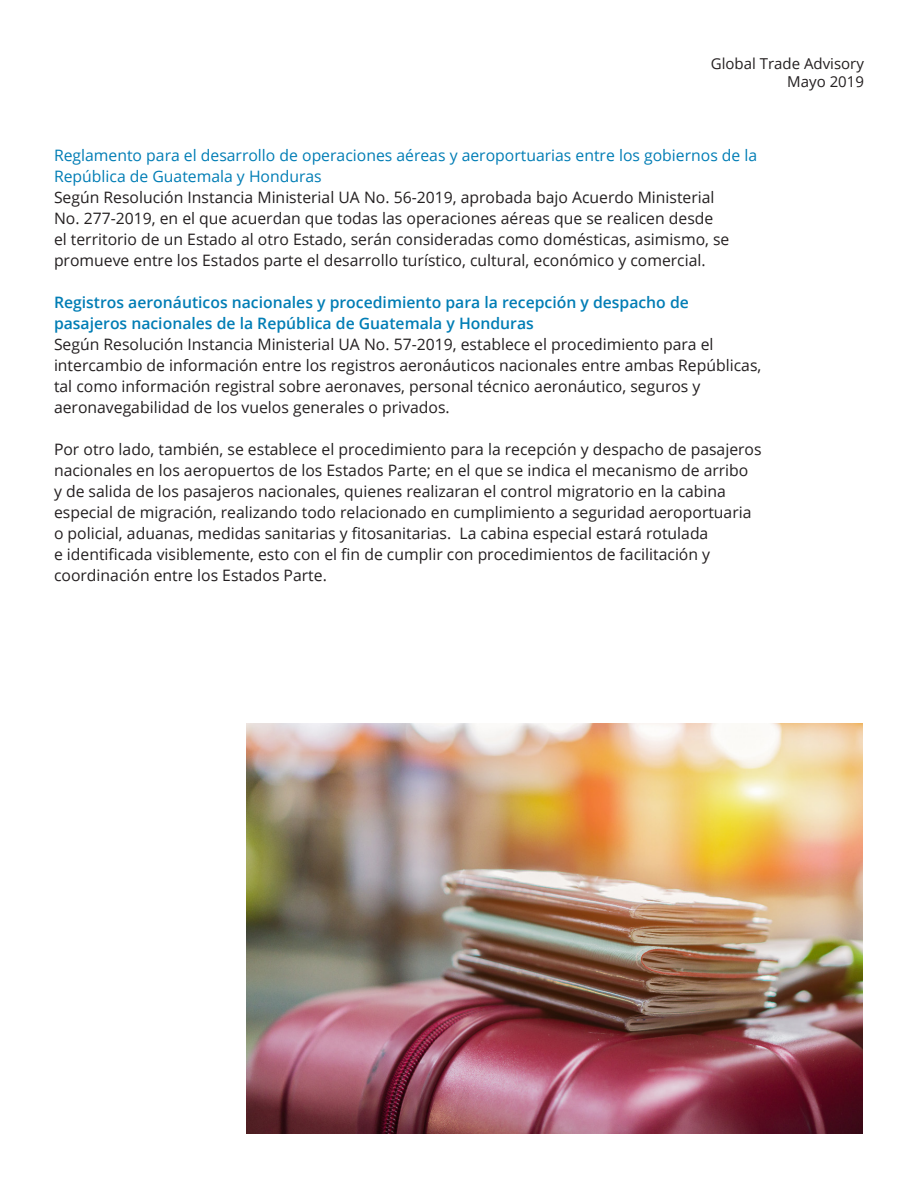
<style>
.page{position:relative;width:918px;height:1188px;background:#fff}
.page>*{position:absolute;margin:0;border:0;box-sizing:border-box;transform-origin:0 0}
.t1{font:15.75px/21px "Open Sans";color:#231f20}
.t2{font:600 15.75px/21px "Open Sans";color:#007db5}
.t3{font:15.75px/21px "Open Sans";color:#007db5}
.t4{font:15px "Open Sans";color:#231f20}
</style>
<div class="page">
<img style="left:246px;top:723px;width:617px;height:411px">
<p class="t4" style="left:711px;top:53px;width:155px">Global Trade Advisory</p>
<p class="t4" style="left:787px;top:71px;width:78px">Mayo 2019</p>
<p class="t3" style="left:54px;top:144px;width:705px">Reglamento para el desarrollo de operaciones aéreas y aeroportuarias entre los gobiernos de la<br>República de Guatemala y Honduras</p>
<p class="t1" style="left:54px;top:186px;width:677px">Según Resolución Instancia Ministerial UA No. 56-2019, aprobada bajo Acuerdo Ministerial No. 277-2019, en el que acuerdan que todas las operaciones aéreas que se realicen desde el territorio de un Estado al otro Estado, serán consideradas como domésticas, asimismo, se promueve entre los Estados parte el desarrollo turístico, cultural, económico y comercial.</p>
<p class="t2" style="left:54px;top:291px;width:636px">Registros aeronáuticos nacionales y procedimiento para la recepción y despacho de pasajeros nacionales de la República de Guatemala y Honduras</p>
<p class="t1" style="left:54px;top:333px;width:709px">Según Resolución Instancia Ministerial UA No. 57-2019, establece el procedimiento para el intercambio de información entre los registros aeronáuticos nacionales entre ambas Repúblicas, tal como información registral sobre aeronaves, personal técnico aeronáutico, seguros y aeronavegabilidad de los vuelos generales o privados.</p>
<p class="t1" style="left:54px;top:438px;width:709px">Por otro lado, también, se establece el procedimiento para la recepción y despacho de pasajeros nacionales en los aeropuertos de los Estados Parte; en el que se indica el mecanismo de arribo<br>y de salida de los pasajeros nacionales, quienes realizaran el control migratorio en la cabina especial de migración, realizando todo relacionado en cumplimiento a seguridad aeroportuaria o policial, aduanas, medidas sanitarias y fitosanitarias. La cabina especial estará rotulada<br>e identificada visiblemente, esto con el fin de cumplir con procedimientos de facilitación y coordinación entre los Estados Parte.</p>
</div>
